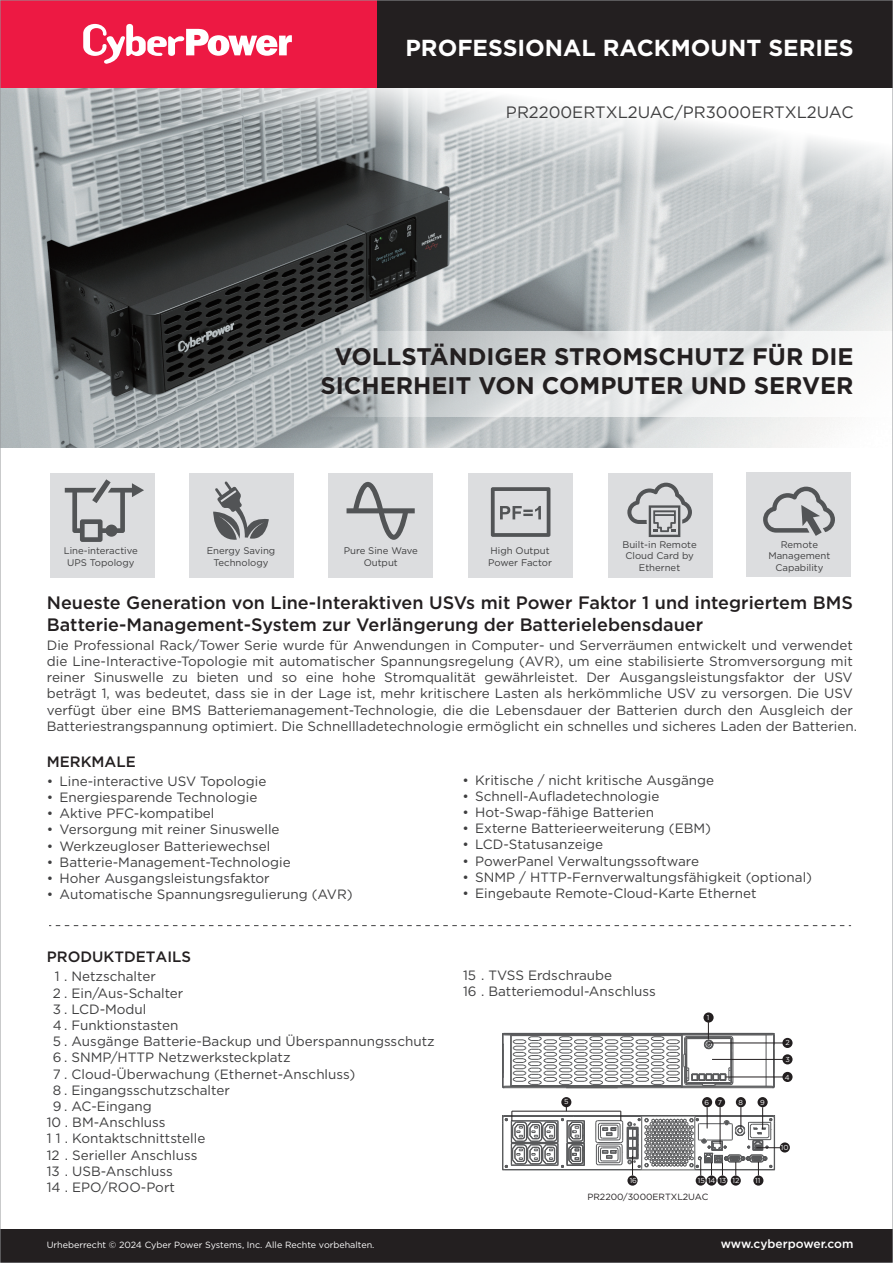
<style>
.page{position:relative;width:893px;height:1263px;background:#fff}
.page>*{position:absolute;margin:0;border:0;box-sizing:border-box;transform-origin:0 0}
.t1{font:700 24px/28.8px "Gotham";color:#231f20;text-align:center}
.t2{font:700 23.1px "Gotham";color:#fff}
.t3{font:500 18px/21.6px "Gotham";color:#231f20}
.t4{font:16.5px "Gotham";color:#3e3e3f}
.t5{font:500 15px "Gotham";color:#231f20}
.t6{font:13.5px/16.2px "Gotham";color:#3e3e3f}
.t7{font:500 12px "Gotham";color:#fff}
.t8{font:9.6px/11.6px "Gotham";color:#3e3e3f;text-align:center}
.t9{font:9px "Gotham";color:#fff}
.t10{font:9px "Gotham";color:#231f20}
.t11{font:7.2px "Gotham";letter-spacing:-.005em;color:#fff}
</style>
<div class="page">
<svg style="left:2px;top:87px;width:889px;height:359px;background:#9fa3a4"></svg>
<div style="left:189px;top:473px;width:105px;height:104px;background:#dcdddf"></div>
<svg style="left:213px;top:481px;width:56px;height:59px"></svg>
<div style="left:50px;top:473px;width:104px;height:104px;background:#dcdddf"></div>
<svg style="left:65px;top:479px;width:79px;height:63px"></svg>
<div style="left:328px;top:473px;width:105px;height:104px;background:#dcdddf"></div>
<svg style="left:347px;top:482px;width:68px;height:58px"></svg>
<div style="left:468px;top:473px;width:105px;height:104px;background:#dcdddf"></div>
<div style="left:608px;top:473px;width:105px;height:104px;background:#dcdddf"></div>
<div style="left:746px;top:473px;width:105px;height:104px;background:#dcdddf"></div>
<svg style="left:763px;top:487px;width:72px;height:49px"></svg>
<svg style="left:491px;top:487px;width:59px;height:50px"></svg>
<svg style="left:627px;top:483px;width:65px;height:54px"></svg>
<svg style="left:311px;top:331px;width:580px;height:85px"></svg>
<svg style="left:49px;top:925px;width:802px;height:1px"></svg>
<div style="left:703px;top:1012px;width:11px;height:10px;background:#231f20;border-radius:50%"></div>
<hr style="left:682px;top:1035px;width:84px;height:1px;background:#57585a">
<hr style="left:733px;top:1039px;width:1px;height:43px;background:#57585a">
<hr style="left:682px;top:1034px;width:84px;height:1px;background:#57585a">
<hr style="left:682px;top:1086px;width:84px;height:1px;background:#57585a">
<hr style="left:682px;top:1087px;width:92px;height:1px;background:#57585a">
<hr style="left:682px;top:1033px;width:91px;height:1px;background:#57585a">
<svg style="left:766px;top:1033px;width:9px;height:55px"></svg>
<hr style="left:708px;top:1042px;width:76px;height:1px;background:#231f20">
<hr style="left:712px;top:1059px;width:72px;height:1px;background:#231f20">
<hr style="left:726px;top:1076px;width:58px;height:1px;background:#231f20">
<div style="left:782px;top:1038px;width:10px;height:10px;background:#231f20;border-radius:50%"></div>
<div style="left:782px;top:1054px;width:10px;height:10px;background:#231f20;border-radius:50%"></div>
<div style="left:782px;top:1072px;width:10px;height:10px;background:#231f20;border-radius:50%"></div>
<svg style="left:502px;top:1022px;width:231px;height:66px"></svg>
<hr style="left:503px;top:1116px;width:271px;height:1px;background:#57585a">
<hr style="left:503px;top:1115px;width:271px;height:1px;background:#57585a">
<hr style="left:504px;top:1169px;width:269px;height:1px;background:#57585a">
<div style="left:561px;top:1097px;width:10px;height:10px;background:#231f20;border-radius:50%"></div>
<hr style="left:512px;top:1111px;width:109px;height:1px;background:#231f20">
<svg style="left:502px;top:1105px;width:83px;height:65px"></svg>
<div style="left:702px;top:1097px;width:10px;height:10px;background:#231f20;border-radius:50%"></div>
<div style="left:715px;top:1097px;width:10px;height:10px;background:#231f20;border-radius:50%"></div>
<div style="left:736px;top:1097px;width:10px;height:10px;background:#231f20;border-radius:50%"></div>
<div style="left:757px;top:1097px;width:11px;height:10px;background:#231f20;border-radius:50%"></div>
<div style="left:753px;top:1175px;width:10px;height:10px;background:#231f20;border-radius:50%"></div>
<div style="left:731px;top:1175px;width:10px;height:10px;background:#231f20;border-radius:50%"></div>
<div style="left:717px;top:1175px;width:10px;height:10px;background:#231f20;border-radius:50%"></div>
<div style="left:706px;top:1175px;width:11px;height:10px;background:#231f20;border-radius:50%"></div>
<div style="left:696px;top:1175px;width:10px;height:10px;background:#231f20;border-radius:50%"></div>
<div style="left:627px;top:1175px;width:11px;height:10px;background:#231f20;border-radius:50%"></div>
<div style="left:780px;top:1142px;width:10px;height:10px;background:#231f20;border-radius:50%"></div>
<svg style="left:595px;top:1107px;width:186px;height:68px"></svg>
<div style="left:0;top:0;width:892px;height:87px;background:#ed1943"></div>
<div style="left:0;top:1229px;width:893px;height:34px;background:#231f20"></div>
<div style="left:378px;top:0;width:515px;height:87px;background:#231f20"></div>
<svg style="left:83px;top:24px;width:209px;height:40px"></svg>
<h2 class="t2" style="left:405px;top:32px;width:450px">PROFESSIONAL RACKMOUNT SERIES</h2>
<p class="t4" style="left:506px;top:102px;width:349px">PR2200ERTXL2UAC/PR3000ERTXL2UAC</p>
<h1 class="t1" style="left:320px;top:342px;width:535px">VOLLSTÄNDIGER STROMSCHUTZ FÜR DIE<br>SICHERHEIT VON COMPUTER UND SERVER</h1>
<p class="t8" style="left:622px;top:538px;width:76px">Built-in Remote<br>Cloud Card by<br>Ethernet</p>
<p class="t8" style="left:64px;top:545px;width:75px">Line-interactive<br>UPS Topology</p>
<p class="t8" style="left:344px;top:545px;width:76px">Pure Sine Wave<br>Output</p>
<p class="t8" style="left:768px;top:538px;width:63px">Remote<br>Management<br>Capability</p>
<p class="t8" style="left:488px;top:545px;width:65px;text-align:left">High Output<br>Power Factor</p>
<h3 class="t3" style="left:47px;top:592px;width:807px">Neueste Generation von Line-Interaktiven USVs mit Power Faktor 1 und integriertem BMS<br>Batterie-Management-System zur Verlängerung der Batterielebensdauer</h3>
<p class="t6" style="left:47px;top:637px;width:812px">Die Professional Rack/Tower Serie wurde für Anwendungen in Computer- und Serverräumen entwickelt und verwendet die Line-Interactive-Topologie mit automatischer Spannungsregelung (AVR), um eine stabilisierte Stromversorgung mit reiner Sinuswelle zu bieten und so eine hohe Stromqualität gewährleistet. Der Ausgangsleistungsfaktor der USV beträgt 1, was bedeutet, dass sie in der Lage ist, mehr kritischere Lasten als herkömmliche USV zu versorgen. Die USV verfügt über eine BMS Batteriemanagement-Technologie, die die Lebensdauer der Batterien durch den Ausgleich der Batteriestrangspannung optimiert. Die Schnellladetechnologie ermöglicht ein schnelles und sicheres Laden der Batterien.</p>
<p class="t5" style="left:47px;top:751px;width:90px">MERKMALE</p>
<p class="t6" style="left:47px;top:773px;width:221px">• Line-interactive USV Topologie</p>
<p class="t6" style="left:47px;top:789px;width:212px">• Energiesparende Technologie</p>
<p class="t6" style="left:47px;top:805px;width:169px">• Aktive PFC-kompatibel</p>
<p class="t6" style="left:47px;top:821px;width:234px">• Versorgung mit reiner Sinuswelle</p>
<p class="t6" style="left:47px;top:837px;width:225px">• Werkzeugloser Batteriewechsel</p>
<p class="t6" style="left:47px;top:854px;width:245px">• Batterie-Management-Technologie</p>
<p class="t6" style="left:47px;top:870px;width:224px">• Hoher Ausgangsleistungsfaktor</p>
<p class="t6" style="left:47px;top:886px;width:307px">• Automatische Spannungsregulierung (AVR)</p>
<p class="t8" style="left:207px;top:545px;width:70px">Energy Saving<br>Technology</p>
<p class="t6" style="left:462px;top:771px;width:253px">• Kritische / nicht kritische Ausgänge</p>
<p class="t6" style="left:462px;top:787px;width:199px">• Schnell-Aufladetechnologie</p>
<p class="t6" style="left:462px;top:804px;width:193px">• Hot-Swap-fähige Batterien</p>
<p class="t6" style="left:462px;top:820px;width:250px">• Externe Batterieerweiterung (EBM)</p>
<p class="t6" style="left:462px;top:836px;width:142px">• LCD-Statusanzeige</p>
<p class="t6" style="left:462px;top:852px;width:238px">• PowerPanel Verwaltungssoftware</p>
<p class="t6" style="left:462px;top:868px;width:351px">• SNMP / HTTP-Fernverwaltungsfähigkeit (optional)</p>
<p class="t6" style="left:462px;top:885px;width:296px">• Eingebaute Remote-Cloud-Karte Ethernet</p>
<p class="t5" style="left:47px;top:947px;width:146px">PRODUKTDETAILS</p>
<p class="t6" style="left:55px;top:968px;width:102px">1 . Netzschalter</p>
<p class="t6" style="left:53px;top:984px;width:132px">2 . Ein/Aus-Schalter</p>
<p class="t6" style="left:53px;top:1000px;width:95px">3 . LCD-Modul</p>
<p class="t6" style="left:53px;top:1017px;width:127px">4 . Funktionstasten</p>
<p class="t6" style="left:53px;top:1033px;width:383px">5 . Ausgänge Batterie-Backup und Überspannungsschutz</p>
<p class="t6" style="left:53px;top:1049px;width:239px">6 . SNMP/HTTP Netzwerksteckplatz</p>
<p class="t6" style="left:53px;top:1065px;width:304px">7 . Cloud-Überwachung (Ethernet-Anschluss)</p>
<p class="t6" style="left:53px;top:1081px;width:179px">8 . Eingangsschutzschalter</p>
<p class="t6" style="left:53px;top:1098px;width:101px">9 . AC-Eingang</p>
<p class="t6" style="left:47px;top:1114px;width:120px">10 . BM-Anschluss</p>
<p class="t6" style="left:47px;top:1130px;width:160px">1 1 . Kontaktschnittstelle</p>
<p class="t6" style="left:47px;top:1146px;width:152px">12 . Serieller Anschluss</p>
<p class="t6" style="left:47px;top:1162px;width:127px">13 . USB-Anschluss</p>
<p class="t6" style="left:47px;top:1179px;width:130px">14 . EPO/ROO-Port</p>
<p class="t6" style="left:463px;top:967px;width:194px">15 . TVSS Erdschraube<br>16 . Batteriemodul-Anschluss</p>
<p class="t11" style="left:707px;top:1013px;width:4px">1</p>
<p class="t11" style="left:564px;top:1097px;width:6px">5</p>
<p class="t11" style="left:705px;top:1098px;width:19px">6 7</p>
<p class="t11" style="left:738px;top:1098px;width:6px">8</p>
<p class="t11" style="left:760px;top:1098px;width:6px">9</p>
<p class="t11" style="left:630px;top:1176px;width:9px">16</p>
<p class="t11" style="left:698px;top:1176px;width:43px">15 14 13 12</p>
<p class="t11" style="left:755px;top:1176px;width:7px">11</p>
<p class="t10" style="left:587px;top:1191px;width:122px">PR2200/3000ERTXL2UAC</p>
<p class="t11" style="left:785px;top:1038px;width:6px">2</p>
<p class="t11" style="left:785px;top:1055px;width:6px">3</p>
<p class="t11" style="left:785px;top:1073px;width:6px">4</p>
<p class="t11" style="left:781px;top:1143px;width:9px">10</p>
<p class="t9" style="left:47px;top:1239px;width:329px">Urheberrecht © 2024 Cyber Power Systems, Inc. Alle Rechte vorbehalten.</p>
<p class="t7" style="left:721px;top:1236px;width:134px">www.cyberpower.com</p>
</div>
